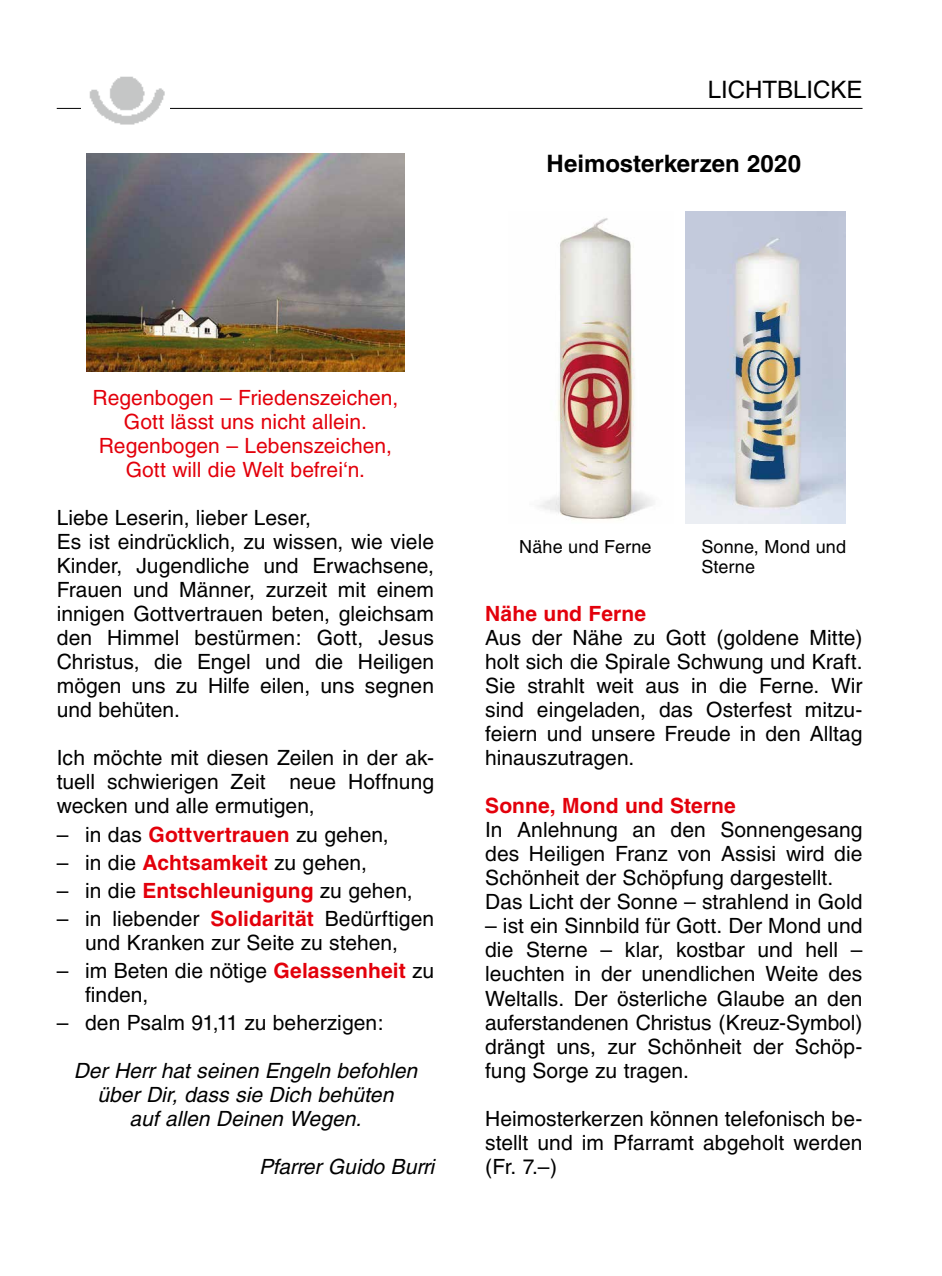
<style>
.page{position:relative;width:942px;height:1276px;background:#fff}
.page>*{position:absolute;margin:0;border:0;box-sizing:border-box;transform-origin:0 0}
.t1{font:700 24px "Helvetica";color:#000}
.t2{font:24px "Helvetica";color:#000}
.t3{font:21px/24px "Helvetica";color:#000;text-align:justify}
.t4{font:21px/24px "Helvetica";color:#e3000b;text-align:center}
.t5{font:italic 21px/24px "Helvetica";color:#000;text-align:center}
.t6{font:700 21px "Helvetica";letter-spacing:.005em;color:#e3000b}
.t7{font:18px/20px "Helvetica";letter-spacing:.01em;color:#000}
.s1{font-weight:700;color:#e3000b}
.s2{font-weight:400;color:#000}
</style>
<div class="page">
<hr style="left:57px;top:108px;width:805px;height:1px;background:#000">
<div style="left:81px;top:66px;width:88px;height:73px;background:#fff"></div>
<img style="left:89px;top:76px;width:76px;height:49px">
<img style="left:86px;top:153px;width:318px;height:218px">
<img style="left:539px;top:218px;width:114px;height:302px">
<img style="left:685px;top:211px;width:159px;height:312px">
<p class="t2" style="left:707px;top:76px;width:156px">LICHTBLICKE</p>
<p class="t1" style="left:546px;top:149px;width:256px">Heimosterkerzen 2020</p>
<p class="t4" style="left:92px;top:385px;width:307px">Regenbogen – Friedenszeichen,<br>Gott lässt uns nicht allein.<br>Regenbogen – Lebenszeichen,<br>Gott will die Welt befrei‘n.</p>
<p class="t3" style="left:57px;top:505px;width:379px;text-align:left">Liebe Leserin, lieber Leser,<br>Es ist eindrücklich, zu wissen, wie viele Kinder, Jugendliche und Erwachsene, Frauen und Männer, zurzeit mit einem innigen Gottvertrauen beten, gleichsam den Himmel bestürmen: Gott, Jesus Christus, die Engel und die Heiligen mögen uns zu Hilfe eilen, uns segnen und behüten.</p>
<p class="t3" style="left:57px;top:746px;width:379px">Ich möchte mit diesen Zeilen in der ak&shy;tuell schwierigen Zeit neue Hoffnung wecken und alle ermutigen,</p>
<p class="t3" style="left:57px;top:822px;width:333px">– in das <span class="s1">Gottvertrauen</span> zu gehen,</p>
<p class="t3" style="left:57px;top:850px;width:311px">– in die <span class="s1">Achtsamkeit</span> zu gehen,</p>
<p class="t6" style="left:57px;top:877px;width:357px"><span class="s2">– in die</span> Entschleunigung <span class="s2">zu gehen,</span></p>
<p class="t3" style="left:57px;top:906px;width:379px;text-align:center">– in liebender <span class="s1">Solidarität</span> Bedürftigen und Kranken zur Seite zu stehen,</p>
<p class="t3" style="left:85px;top:958px;width:350px;text-indent:-28px">– im Beten die nötige <span class="s1">Gelassenheit</span> zu finden,</p>
<p class="t3" style="left:57px;top:1010px;width:328px">– den Psalm 91,11 zu beherzigen:</p>
<p class="t5" style="left:74px;top:1058px;width:345px">Der Herr hat seinen Engeln befohlen über Dir, dass sie Dich behüten<br>auf allen Deinen Wegen.</p>
<p class="t5" style="left:259px;top:1154px;width:176px">Pfarrer Guido Burri</p>
<p class="t7" style="left:519px;top:536px;width:134px">Nähe und Ferne</p>
<p class="t7" style="left:701px;top:536px;width:146px">Sonne, Mond und<br>Sterne</p>
<p class="t6" style="left:485px;top:600px;width:162px">Nähe und Ferne</p>
<p class="t3" style="left:485px;top:625px;width:379px">Aus der Nähe zu Gott (goldene Mitte) holt sich die Spirale Schwung und Kraft.<br>Sie strahlt weit aus in die Ferne. Wir sind eingeladen, das Osterfest mitzu&shy;feiern und unsere Freude in den Alltag hinauszutragen.</p>
<p class="t6" style="left:485px;top:793px;width:252px">Sonne, Mond und Sterne</p>
<p class="t3" style="left:485px;top:817px;width:379px;text-align:left">In Anlehnung an den Sonnengesang des Heiligen Franz von Assisi wird die Schönheit der Schöpfung dargestellt.<br>Das Licht der Sonne – strahlend in Gold</p>
<p class="t3" style="left:485px;top:914px;width:379px">– ist ein Sinnbild für Gott. Der Mond und die Sterne – klar, kostbar und hell – leuchten in der unendlichen Weite des Weltalls. Der österliche Glaube an den auferstandenen Christus (Kreuz-Symbol) drängt uns, zur Schönheit der Schöp&shy;fung Sorge zu tragen.</p>
<p class="t3" style="left:485px;top:1106px;width:379px">Heimosterkerzen können telefonisch be&shy;stellt und im Pfarramt abgeholt werden (Fr. 7.–)</p>
</div>
